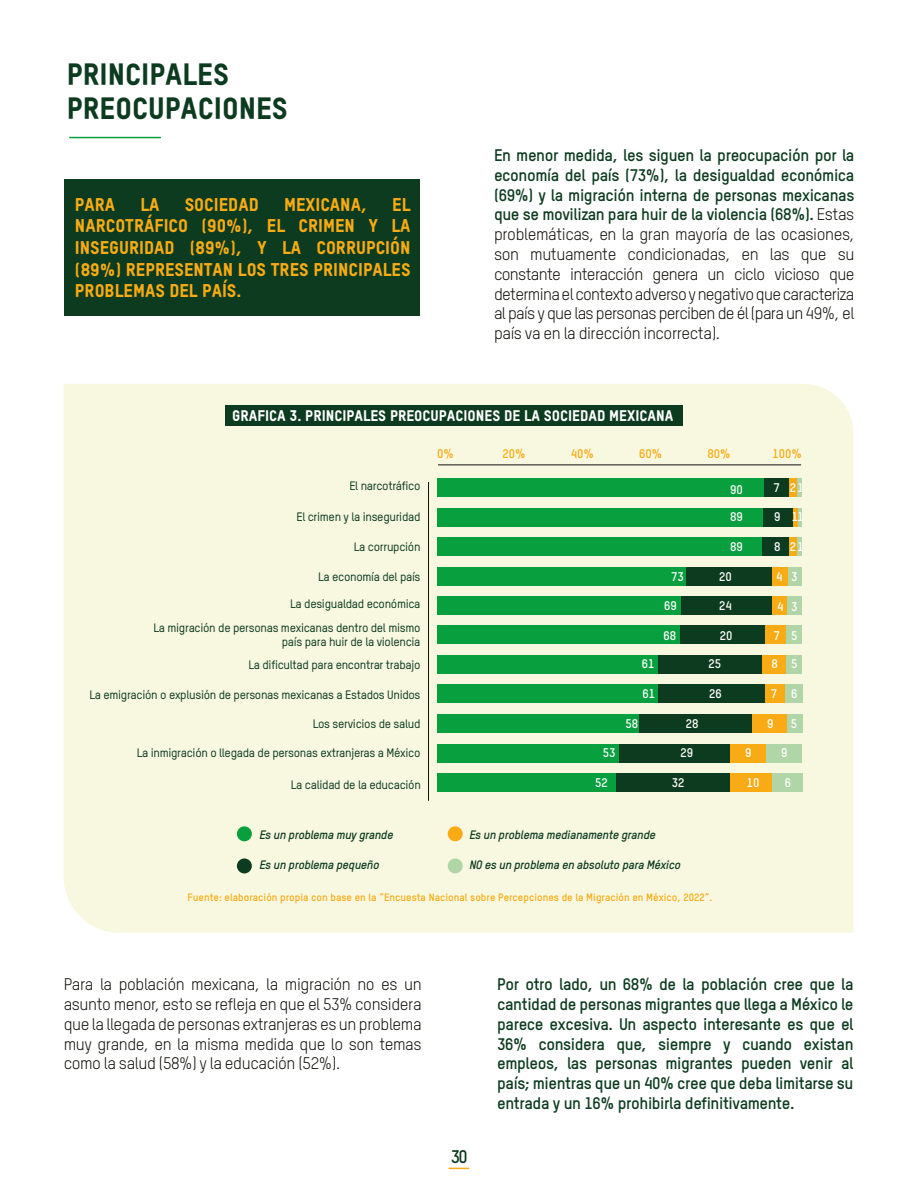
<style>
.page{position:relative;width:918px;height:1188px;background:#fff}
.page>*{position:absolute;margin:0;border:0;box-sizing:border-box;transform-origin:0 0}
.t1{font:30px/33.8px "Oxfam TSTARPRO Headline";color:#0d3b1f}
.t2{font:18px/21.6px "Oxfam TSTARPRO Headline";color:#f8ab14;text-align:justify}
.t3{font:700 18px "Oxfam TSTARPRO";color:#0d3b1f}
.t4{font:16.5px/19.8px "Oxfam TSTARPRO";letter-spacing:-.025em;color:#13110c;text-align:justify}
.t5{font:700 16.5px/19.8px "Oxfam TSTARPRO";letter-spacing:-.025em;color:#0d3b1f;text-align:justify}
.t6{font:15px "Oxfam TSTARPRO Headline";color:#fff}
.t7{font:700 12.3px/27px "Oxfam TSTARPRO";color:#fff}
.t8{font:700 12.3px "Oxfam TSTARPRO";color:#f8ab14}
.t9{font:500 12px/23.7px "Oxfam TSTARPRO";letter-spacing:-.025em;color:#0d3b1f;text-align:right}
.t10{font:italic 700 12px "Oxfam TSTARPRO";letter-spacing:-.025em;color:#0d3b1f}
.t11{font:700 10.5px "Oxfam TSTARPRO";color:#f8ab14}
.s1{font-weight:700;color:#0d3b1f}
</style>
<div class="page">
<div style="left:64px;top:179px;width:356px;height:137px;background:#0d3b1f"></div>
<svg style="left:449px;top:1168px;width:20px;height:1px"></svg>
<hr style="left:69px;top:137px;width:92px;height:1px;background:#089f3e">
<div style="left:64px;top:384px;width:790px;height:549px;background:#f8f8e1"></div>
<div style="left:225px;top:406px;width:457px;height:20px;background:#0d3b1f"></div>
<div style="left:437px;top:478px;width:365px;height:19px;background:#089f3e"></div>
<div style="left:437px;top:508px;width:365px;height:19px;background:#089f3e"></div>
<div style="left:437px;top:537px;width:365px;height:19px;background:#089f3e"></div>
<div style="left:437px;top:567px;width:365px;height:19px;background:#089f3e"></div>
<div style="left:437px;top:596px;width:365px;height:19px;background:#089f3e"></div>
<div style="left:437px;top:625px;width:365px;height:19px;background:#089f3e"></div>
<div style="left:437px;top:655px;width:365px;height:19px;background:#089f3e"></div>
<div style="left:437px;top:684px;width:365px;height:19px;background:#089f3e"></div>
<div style="left:437px;top:714px;width:365px;height:19px;background:#089f3e"></div>
<div style="left:437px;top:744px;width:365px;height:19px;background:#089f3e"></div>
<div style="left:437px;top:773px;width:365px;height:19px;background:#089f3e"></div>
<hr style="left:428px;top:482px;width:1px;height:319px;background:#13110c">
<div style="left:764px;top:478px;width:26px;height:19px;background:#0d3b1f"></div>
<div style="left:789px;top:478px;width:9px;height:19px;background:#f8ab14"></div>
<hr style="left:798px;top:478px;width:4px;height:19px;background:#b0d5a6">
<div style="left:762px;top:537px;width:28px;height:19px;background:#0d3b1f"></div>
<div style="left:789px;top:537px;width:9px;height:19px;background:#f8ab14"></div>
<hr style="left:798px;top:537px;width:4px;height:19px;background:#b0d5a6">
<div style="left:763px;top:508px;width:30px;height:19px;background:#0d3b1f"></div>
<hr style="left:798px;top:508px;width:4px;height:19px;background:#b0d5a6">
<div style="left:793px;top:508px;width:5px;height:19px;background:#f8ab14"></div>
<div style="left:686px;top:567px;width:86px;height:19px;background:#0d3b1f"></div>
<div style="left:772px;top:567px;width:16px;height:19px;background:#f8ab14"></div>
<div style="left:788px;top:567px;width:14px;height:19px;background:#b0d5a6"></div>
<div style="left:681px;top:596px;width:94px;height:19px;background:#0d3b1f"></div>
<div style="left:772px;top:596px;width:16px;height:19px;background:#f8ab14"></div>
<div style="left:788px;top:596px;width:14px;height:19px;background:#b0d5a6"></div>
<div style="left:680px;top:625px;width:89px;height:19px;background:#0d3b1f"></div>
<div style="left:765px;top:625px;width:21px;height:19px;background:#f8ab14"></div>
<div style="left:786px;top:625px;width:16px;height:19px;background:#b0d5a6"></div>
<div style="left:658px;top:655px;width:104px;height:19px;background:#0d3b1f"></div>
<div style="left:762px;top:655px;width:26px;height:19px;background:#f8ab14"></div>
<div style="left:786px;top:655px;width:16px;height:19px;background:#b0d5a6"></div>
<div style="left:658px;top:684px;width:107px;height:19px;background:#0d3b1f"></div>
<div style="left:765px;top:684px;width:21px;height:19px;background:#f8ab14"></div>
<div style="left:785px;top:684px;width:17px;height:19px;background:#b0d5a6"></div>
<div style="left:639px;top:714px;width:113px;height:19px;background:#0d3b1f"></div>
<div style="left:752px;top:714px;width:36px;height:19px;background:#f8ab14"></div>
<div style="left:787px;top:714px;width:15px;height:19px;background:#b0d5a6"></div>
<div style="left:620px;top:744px;width:131px;height:19px;background:#0d3b1f"></div>
<div style="left:730px;top:744px;width:36px;height:19px;background:#f8ab14"></div>
<div style="left:616px;top:773px;width:142px;height:19px;background:#0d3b1f"></div>
<div style="left:730px;top:773px;width:43px;height:19px;background:#f8ab14"></div>
<div style="left:772px;top:773px;width:30px;height:19px;background:#b0d5a6"></div>
<div style="left:237px;top:826px;width:15px;height:15px;background:#089f3e;border-radius:50%"></div>
<div style="left:237px;top:858px;width:15px;height:15px;background:#0d3b1f;border-radius:50%"></div>
<div style="left:448px;top:826px;width:15px;height:15px;background:#f8ab14;border-radius:50%"></div>
<div style="left:448px;top:858px;width:15px;height:15px;background:#b0d5a6;border-radius:50%"></div>
<div style="left:766px;top:744px;width:36px;height:19px;background:#b0d5a6"></div>
<hr style="left:438px;top:464px;width:363px;height:1px;background:#13110c">
<h1 class="t1" style="left:67px;top:57px;width:223px">PRINCIPALES<br>PREOCUPACIONES</h1>
<p class="t2" style="left:75px;top:193px;width:42px">PARA</p>
<p class="t2" style="left:140px;top:193px;width:21px">LA</p>
<p class="t2" style="left:185px;top:193px;width:76px">SOCIEDAD</p>
<p class="t2" style="left:284px;top:193px;width:84px">MEXICANA,</p>
<p class="t2" style="left:75px;top:193px;width:337px;text-indent:317px">EL NARCOTRÁFICO (90%), EL CRIMEN Y LA INSEGURIDAD (89%), Y LA CORRUPCIÓN (89%) REPRESENTAN LOS TRES PRINCIPALES PROBLEMAS DEL PAÍS.</p>
<p class="t4" style="left:494px;top:145px;width:362px"><span class="s1">En menor medida, les siguen la preocupación por la economía del país (73%), la desigualdad económica (69%) y la migración interna de personas mexicanas que se movilizan para huir de la violencia (68%).</span> Estas problemáticas, en la gran mayoría de las ocasiones, son mutuamente condicionadas, en las que su constante interacción genera un ciclo vicioso que determina el contexto adverso y negativo que caracteriza al país y que las personas perciben de él (para un 49%, el país va en la dirección incorrecta).</p>
<p class="t6" style="left:232px;top:406px;width:443px">GRAFICA 3. PRINCIPALES PREOCUPACIONES DE LA SOCIEDAD MEXICANA</p>
<p class="t8" style="left:437px;top:446px;width:18px">0%</p>
<p class="t8" style="left:502px;top:446px;width:25px">20%</p>
<p class="t8" style="left:571px;top:446px;width:25px">40%</p>
<p class="t8" style="left:639px;top:446px;width:25px">60%</p>
<p class="t8" style="left:707px;top:446px;width:25px">80%</p>
<p class="t8" style="left:773px;top:446px;width:31px">100%</p>
<p class="t9" style="left:349px;top:474px;width:73px">El narcotráfico</p>
<p class="t9" style="left:296px;top:505px;width:126px">El crimen y la inseguridad</p>
<p class="t9" style="left:354px;top:535px;width:68px">La corrupción</p>
<p class="t9" style="left:318px;top:564px;width:104px">La economía del país</p>
<p class="t9" style="left:153px;top:592px;width:269px">La desigualdad económica<br>La migración de personas mexicanas dentro del mismo</p>
<p class="t9" style="left:248px;top:631px;width:174px;line-height:22.2px">país para huir de la violencia<br>La dificultad para encontrar trabajo</p>
<p class="t9" style="left:89px;top:682px;width:333px">La emigración o explusión de personas mexicanas a Estados Unidos</p>
<p class="t9" style="left:313px;top:711px;width:109px">Los servicios de salud</p>
<p class="t9" style="left:137px;top:741px;width:285px">La inmigración o llegada de personas extranjeras a México</p>
<p class="t9" style="left:291px;top:773px;width:132px">La calidad de la educación</p>
<p class="t7" style="left:603px;top:739px;width:14px">53</p>
<p class="t7" style="left:595px;top:769px;width:14px">52</p>
<p class="t7" style="left:642px;top:650px;width:14px">61</p>
<p class="t7" style="left:643px;top:680px;width:14px">61</p>
<p class="t7" style="left:626px;top:710px;width:14px">58</p>
<p class="t7" style="left:671px;top:563px;width:14px">73</p>
<p class="t7" style="left:664px;top:592px;width:14px">69</p>
<p class="t7" style="left:663px;top:622px;width:14px">68</p>
<p class="t7" style="left:686px;top:710px;width:14px">28</p>
<p class="t7" style="left:680px;top:739px;width:14px">29</p>
<p class="t7" style="left:672px;top:769px;width:14px">32</p>
<p class="t7" style="left:730px;top:476px;width:14px">90<br>89</p>
<p class="t7" style="left:730px;top:533px;width:14px">89</p>
<p class="t7" style="left:719px;top:563px;width:14px">20</p>
<p class="t7" style="left:719px;top:592px;width:14px">24</p>
<p class="t7" style="left:720px;top:622px;width:14px">20</p>
<p class="t7" style="left:708px;top:650px;width:14px">25</p>
<p class="t7" style="left:709px;top:680px;width:14px">26</p>
<p class="t7" style="left:774px;top:474px;width:32px">7 21</p>
<p class="t7" style="left:774px;top:503px;width:31px">9 11</p>
<p class="t7" style="left:774px;top:533px;width:8px">8</p>
<p class="t7" style="left:790px;top:533px;width:16px">21</p>
<p class="t7" style="left:776px;top:563px;width:23px">4 3</p>
<p class="t7" style="left:777px;top:592px;width:22px">4 3</p>
<p class="t7" style="left:774px;top:622px;width:25px">7 5</p>
<p class="t7" style="left:772px;top:650px;width:27px">8 5</p>
<p class="t7" style="left:771px;top:680px;width:28px">7 6</p>
<p class="t7" style="left:767px;top:710px;width:8px">9</p>
<p class="t7" style="left:791px;top:710px;width:8px">5</p>
<p class="t7" style="left:745px;top:739px;width:8px">9</p>
<p class="t7" style="left:781px;top:739px;width:8px">9</p>
<p class="t7" style="left:747px;top:769px;width:14px">10</p>
<p class="t7" style="left:785px;top:769px;width:8px">6</p>
<p class="t10" style="left:259px;top:827px;width:135px">Es un problema muy grande</p>
<p class="t10" style="left:259px;top:858px;width:122px">Es un problema pequeño</p>
<p class="t10" style="left:469px;top:827px;width:188px">Es un problema medianamente grande</p>
<p class="t10" style="left:469px;top:858px;width:213px">NO es un problema en absoluto para México</p>
<p class="t11" style="left:188px;top:891px;width:526px">Fuente: elaboración propia con base en la “Encuesta Nacional sobre Percepciones de la Migración en México, 2022”.</p>
<p class="t4" style="left:64px;top:974px;width:360px">Para la población mexicana, la migración no es un asunto menor, esto se refleja en que el 53% considera que la llegada de personas extranjeras es un problema muy grande, en la misma medida que lo son temas como la salud (58%) y la educación (52%).</p>
<p class="t5" style="left:497px;top:974px;width:358px">Por otro lado, un 68% de la población cree que la cantidad de personas migrantes que llega a México le parece excesiva. Un aspecto interesante es que el 36% considera que, siempre y cuando existan empleos, las personas migrantes pueden venir al país; mientras que un 40% cree que deba limitarse su entrada y un 16% prohibirla definitivamente.</p>
<p class="t3" style="left:451px;top:1146px;width:19px">30</p>
</div>
